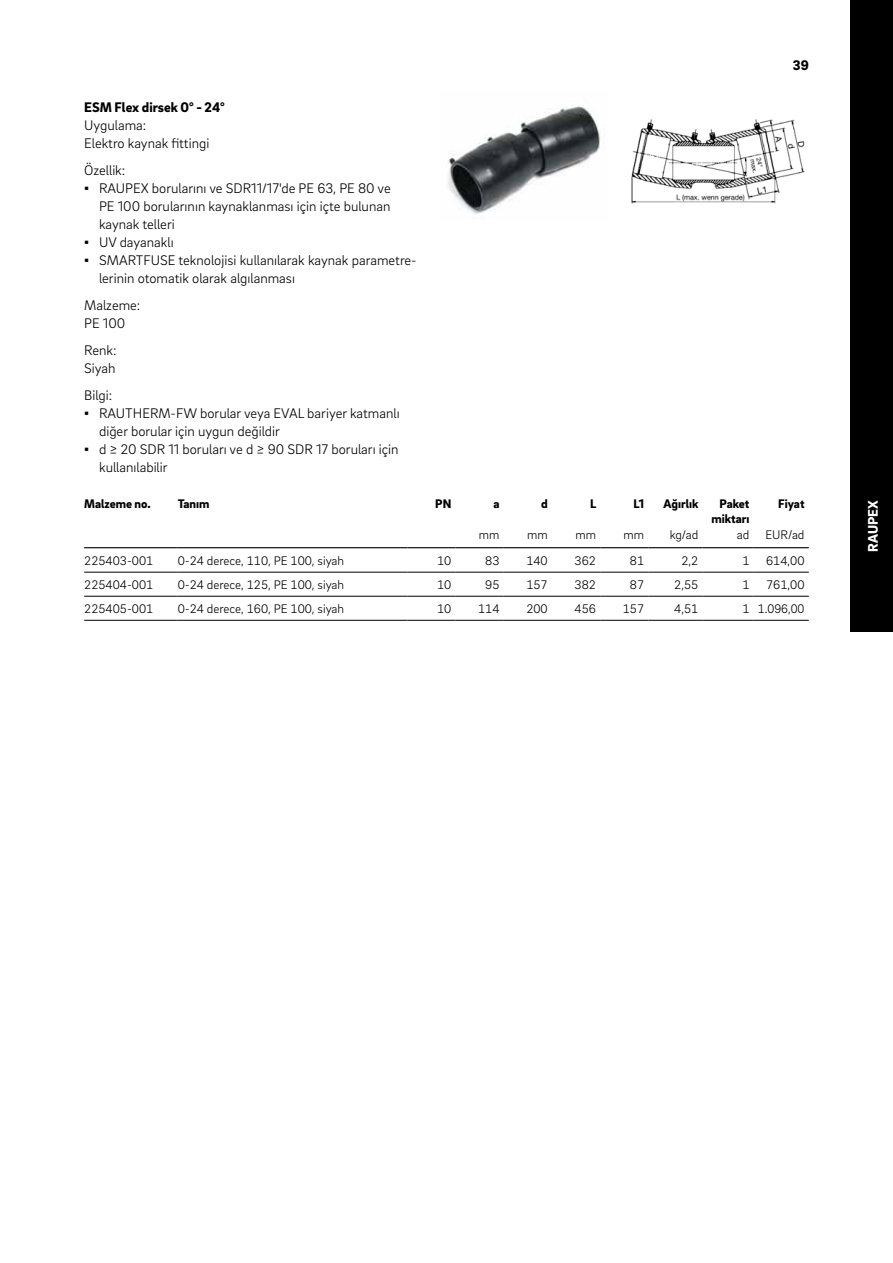
<style>
.page{position:relative;width:893px;height:1263px;background:#fff}
.page>*{position:absolute;margin:0;border:0;box-sizing:border-box;transform-origin:0 0}
.t1{font:300 14.25px/18px "Brix Sans";color:#000}
.t2{font:900 14.25px "Brix Sans";color:#000}
.t3{font:900 14.25px "Brix Sans";color:#fff}
.t4{font:300 12.75px "Brix Sans";color:#000}
.t5{font:900 12.75px/15px "Brix Sans";color:#000;text-align:right}
.s1{font-family:"Arial";font-weight:400}
</style>
<div class="page">
<div style="left:850px;top:0;width:43px;height:631px;background:#000"></div>
<img style="left:448px;top:105px;width:152px;height:109px">
<img style="left:631px;top:119px;width:174px;height:85px">
<hr style="left:84px;top:547px;width:94px;height:1px;background:#000">
<hr style="left:178px;top:547px;width:229px;height:1px;background:#000">
<hr style="left:407px;top:547px;width:49px;height:1px;background:#000">
<hr style="left:456px;top:547px;width:48px;height:1px;background:#000">
<hr style="left:504px;top:547px;width:48px;height:1px;background:#000">
<hr style="left:552px;top:547px;width:48px;height:1px;background:#000">
<hr style="left:600px;top:547px;width:48px;height:1px;background:#000">
<hr style="left:648px;top:547px;width:55px;height:1px;background:#000">
<hr style="left:703px;top:547px;width:51px;height:1px;background:#000">
<hr style="left:754px;top:547px;width:55px;height:1px;background:#000">
<hr style="left:84px;top:572px;width:94px;height:1px;background:#000">
<hr style="left:178px;top:572px;width:229px;height:1px;background:#000">
<hr style="left:407px;top:572px;width:49px;height:1px;background:#000">
<hr style="left:456px;top:572px;width:48px;height:1px;background:#000">
<hr style="left:504px;top:572px;width:48px;height:1px;background:#000">
<hr style="left:552px;top:572px;width:48px;height:1px;background:#000">
<hr style="left:600px;top:572px;width:48px;height:1px;background:#000">
<hr style="left:648px;top:572px;width:55px;height:1px;background:#000">
<hr style="left:703px;top:572px;width:51px;height:1px;background:#000">
<hr style="left:754px;top:572px;width:55px;height:1px;background:#000">
<hr style="left:84px;top:596px;width:94px;height:1px;background:#000">
<hr style="left:84px;top:620px;width:94px;height:1px;background:#000">
<hr style="left:178px;top:596px;width:229px;height:1px;background:#000">
<hr style="left:178px;top:620px;width:229px;height:1px;background:#000">
<hr style="left:407px;top:596px;width:49px;height:1px;background:#000">
<hr style="left:407px;top:620px;width:49px;height:1px;background:#000">
<hr style="left:456px;top:596px;width:48px;height:1px;background:#000">
<hr style="left:456px;top:620px;width:48px;height:1px;background:#000">
<hr style="left:504px;top:596px;width:48px;height:1px;background:#000">
<hr style="left:504px;top:620px;width:48px;height:1px;background:#000">
<hr style="left:552px;top:596px;width:48px;height:1px;background:#000">
<hr style="left:552px;top:620px;width:48px;height:1px;background:#000">
<hr style="left:600px;top:596px;width:48px;height:1px;background:#000">
<hr style="left:600px;top:620px;width:48px;height:1px;background:#000">
<hr style="left:648px;top:596px;width:55px;height:1px;background:#000">
<hr style="left:648px;top:620px;width:55px;height:1px;background:#000">
<hr style="left:703px;top:596px;width:51px;height:1px;background:#000">
<hr style="left:703px;top:620px;width:51px;height:1px;background:#000">
<hr style="left:754px;top:596px;width:55px;height:1px;background:#000">
<hr style="left:754px;top:620px;width:55px;height:1px;background:#000">
<p class="t2" style="left:793px;top:56px;width:17px">39</p>
<p class="t2" style="left:84px;top:97px;width:142px">ESM Flex dirsek 0° - 24°</p>
<p class="t1" style="left:84px;top:115px;width:127px">Uygulama:<br>Elektro kaynak fittingi</p>
<p class="t1" style="left:84px;top:160px;width:43px">Özellik:</p>
<p class="t1" style="left:99px;top:178px;width:293px;text-align:justify;text-indent:-15px"><span class="s1">▪</span> RAUPEX borularını ve SDR11/17'de PE 63, PE 80 ve PE 100 borularının kaynaklanması için içte bulunan kaynak telleri</p>
<p class="t1" style="left:84px;top:232px;width:91px"><span class="s1">▪</span> UV dayanaklı</p>
<p class="t1" style="left:99px;top:250px;width:319px;text-indent:-15px"><span class="s1">▪</span> SMARTFUSE teknolojisi kullanılarak kaynak parametre&shy;lerinin otomatik olarak algılanması</p>
<p class="t1" style="left:84px;top:295px;width:58px">Malzeme:<br>PE 100</p>
<p class="t1" style="left:84px;top:340px;width:34px">Renk:<br>Siyah</p>
<p class="t1" style="left:84px;top:385px;width:29px">Bilgi:</p>
<p class="t1" style="left:99px;top:403px;width:302px;text-indent:-15px"><span class="s1">▪</span> RAUTHERM-FW borular veya EVAL bariyer katmanlı diğer borular için uygun değildir</p>
<p class="t1" style="left:99px;top:439px;width:301px;text-indent:-15px"><span class="s1">▪</span> d ≥ 20 SDR 11 boruları ve d ≥ 90 SDR 17 boruları için kullanılabilir</p>
<p class="t5" style="left:84px;top:495px;width:68px">Malzeme no.</p>
<p class="t5" style="left:178px;top:495px;width:33px">Tanım</p>
<p class="t5" style="left:435px;top:495px;width:18px">PN</p>
<p class="t5" style="left:493px;top:495px;width:8px">a</p>
<p class="t5" style="left:541px;top:495px;width:8px">d</p>
<p class="t5" style="left:590px;top:495px;width:8px">L</p>
<p class="t5" style="left:633px;top:495px;width:12px">L1</p>
<p class="t5" style="left:664px;top:495px;width:36px">Ağırlık</p>
<p class="t5" style="left:711px;top:495px;width:40px">Paket miktarı</p>
<p class="t5" style="left:778px;top:495px;width:28px">Fiyat</p>
<p class="t4" style="left:479px;top:527px;width:22px">mm</p>
<p class="t4" style="left:527px;top:527px;width:22px">mm</p>
<p class="t4" style="left:575px;top:527px;width:22px">mm</p>
<p class="t4" style="left:624px;top:527px;width:22px">mm</p>
<p class="t4" style="left:670px;top:527px;width:30px">kg/ad</p>
<p class="t4" style="left:737px;top:527px;width:69px">ad EUR/ad</p>
<p class="t4" style="left:84px;top:552px;width:71px">225403-001</p>
<p class="t4" style="left:178px;top:552px;width:168px">0-24 derece, 110, PE 100, siyah</p>
<p class="t4" style="left:437px;top:552px;width:16px">10</p>
<p class="t4" style="left:485px;top:552px;width:16px">83</p>
<p class="t4" style="left:526px;top:552px;width:23px">140</p>
<p class="t4" style="left:575px;top:552px;width:23px">362</p>
<p class="t4" style="left:630px;top:552px;width:16px">81</p>
<p class="t4" style="left:681px;top:552px;width:18px">2,2</p>
<p class="t4" style="left:742px;top:552px;width:9px">1</p>
<p class="t4" style="left:766px;top:552px;width:40px">614,00</p>
<p class="t4" style="left:84px;top:576px;width:71px">225404-001</p>
<p class="t4" style="left:178px;top:576px;width:168px">0-24 derece, 125, PE 100, siyah</p>
<p class="t4" style="left:437px;top:576px;width:16px">10</p>
<p class="t4" style="left:485px;top:576px;width:16px">95</p>
<p class="t4" style="left:526px;top:576px;width:23px">157</p>
<p class="t4" style="left:575px;top:576px;width:23px">382</p>
<p class="t4" style="left:630px;top:576px;width:16px">87</p>
<p class="t4" style="left:674px;top:576px;width:26px">2,55</p>
<p class="t4" style="left:742px;top:576px;width:9px">1</p>
<p class="t4" style="left:766px;top:576px;width:40px">761,00</p>
<p class="t4" style="left:84px;top:600px;width:71px">225405-001</p>
<p class="t4" style="left:178px;top:600px;width:168px">0-24 derece, 160, PE 100, siyah</p>
<p class="t4" style="left:437px;top:600px;width:16px">10</p>
<p class="t4" style="left:478px;top:600px;width:23px">114</p>
<p class="t4" style="left:526px;top:600px;width:23px">200</p>
<p class="t4" style="left:575px;top:600px;width:23px">456</p>
<p class="t4" style="left:623px;top:600px;width:23px">157</p>
<p class="t4" style="left:674px;top:600px;width:26px">4,51</p>
<p class="t4" style="left:742px;top:600px;width:64px">1 1.096,00</p>
<p class="t3" style="left:864px;top:552px;width:53px;rotate:-90deg">RAUPEX</p>
</div>
